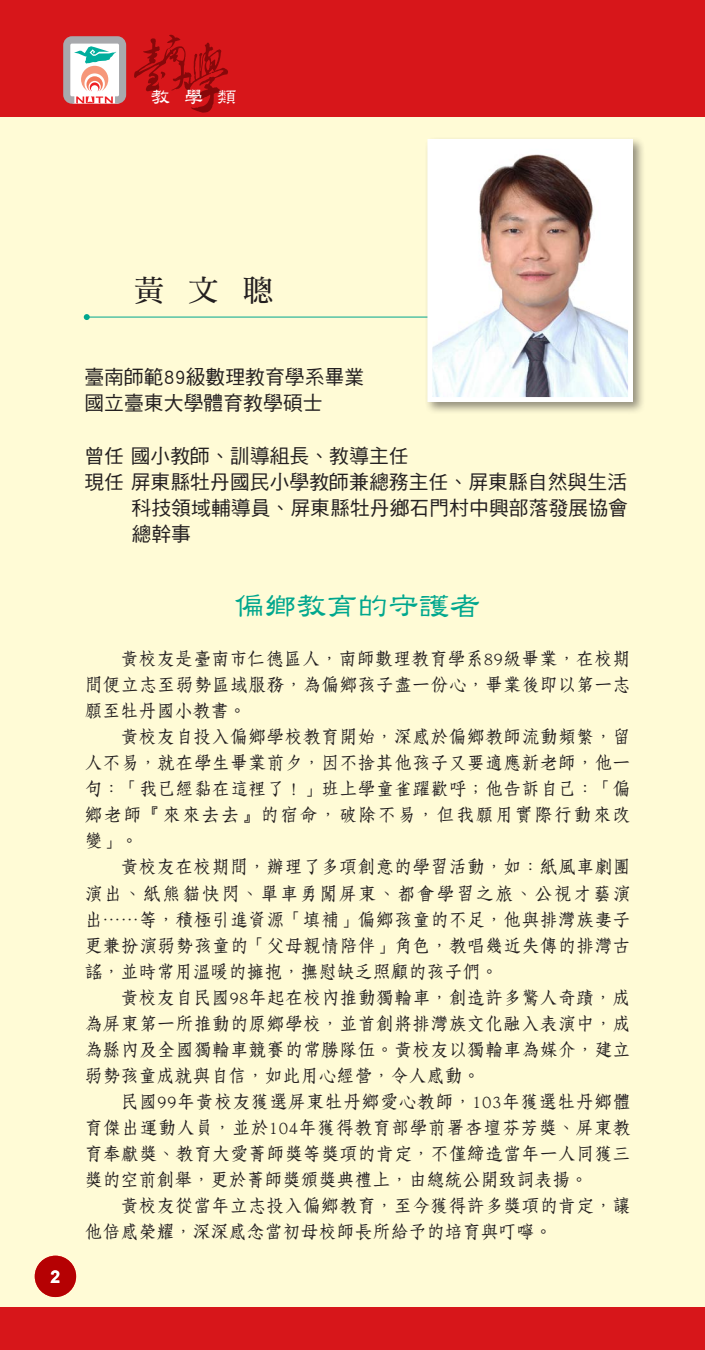
<style>
.page{position:relative;width:705px;height:1350px;background:#fff}
.page>*{position:absolute;margin:0;border:0;box-sizing:border-box;transform-origin:0 0}
.t1{font:30.97px "DF Li Shu Std W5";color:#00a78e}
.t2{font:29.75px "DF Ming Std W7";color:#231f20}
.t3{font:19.78px/26.1px "DF Hei Std W5";color:#231f20}
.t4{font:19.78px "DF Li Shu Std W5";color:#fff}
.t5{font:18.03px/26.1px "DF Fang Song Std W6";letter-spacing:.01em;color:#231f20;text-align:justify}
.t6{font:700 17.5px "Arial";color:#fff}
</style>
<div class="page">
<div style="left:0;top:0;width:704px;height:1349px;background:#fffbd6"></div>
<div style="left:0;top:0;width:704px;height:117px;background:#d7171f"></div>
<div style="left:0;top:1307px;width:704px;height:42px;background:#d7171f"></div>
<svg style="left:63px;top:36px;width:63px;height:68px;background:#cfc7c5"></svg>
<svg style="left:134px;top:35px;width:94px;height:78px"></svg>
<div style="left:35px;top:1255px;width:41px;height:41px;background:#b50103;border-radius:50%"></div>
<hr style="left:86px;top:317px;width:377px;height:1px;background:#00a78e">
<svg style="left:84px;top:314px;width:6px;height:6px"></svg>
<div style="left:424px;top:136px;width:222px;height:279px;background:#231f20;opacity:.5"></div>
<img style="left:433px;top:145px;width:193px;height:251px">
<div style="left:427px;top:139px;width:205px;height:263px;border:5px solid #fff"></div>
<p class="t4" style="left:150px;top:86px;width:87px">教 學 類</p>
<p class="t6" style="left:51px;top:1264px;width:11px">2</p>
<h2 class="t2" style="left:134px;top:275px;width:140px">黃 文 聰</h2>
<p class="t3" style="left:84px;top:364px;width:281px">臺南師範89級數理教育學系畢業國立臺東大學體育教學碩士</p>
<p class="t3" style="left:84px;top:442px;width:326px">曾任 國小教師、訓導組長、教導主任</p>
<p class="t3" style="left:84px;top:468px;width:544px">現任 屏東縣牡丹國民小學教師兼總務主任、屏東縣自然與生活</p>
<p class="t3" style="left:131px;top:494px;width:498px">科技領域輔導員、屏東縣牡丹鄉石門村中興部落發展協會</p>
<p class="t3" style="left:131px;top:520px;width:61px">總幹事</p>
<h1 class="t1" style="left:234px;top:589px;width:247px">偏鄉教育的守護者</h1>
<p class="t5" style="left:84px;top:645px;width:547px;text-indent:36px">黃校友是臺南市仁德區人，南師數理教育學系89級畢業，在校期間便立志至弱勢區域服務，為偏鄉孩子盡一份心，畢業後即以第一志願至牡丹國小教書。</p>
<p class="t5" style="left:84px;top:723px;width:547px;text-indent:36px">黃校友自投入偏鄉學校教育開始，深感於偏鄉教師流動頻繁，留人不易，就在學生畢業前夕，因不捨其他孩子又要適應新老師，他一句：「我已經黏在這裡了！」班上學童雀躍歡呼；他告訴自己：「偏鄉老師『來來去去』的宿命，破除不易，但我願用實際行動來改變」。</p>
<p class="t5" style="left:84px;top:853px;width:547px;text-indent:36px">黃校友在校期間，辦理了多項創意的學習活動，如：紙風車劇團演出、紙熊貓快閃、單車勇闖屏東、都會學習之旅、公視才藝演出……等，積極引進資源「填補」偏鄉孩童的不足，他與排灣族妻子更兼扮演弱勢孩童的「父母親情陪伴」角色，教唱幾近失傳的排灣古謠，並時常用溫暖的擁抱，撫慰缺乏照顧的孩子們。</p>
<p class="t5" style="left:84px;top:983px;width:547px;text-indent:36px">黃校友自民國98年起在校內推動獨輪車，創造許多驚人奇蹟，成為屏東第一所推動的原鄉學校，並首創將排灣族文化融入表演中，成為縣內及全國獨輪車競賽的常勝隊伍。黃校友以獨輪車為媒介，建立弱勢孩童成就與自信，如此用心經營，令人感動。</p>
<p class="t5" style="left:84px;top:1088px;width:547px;text-indent:36px">民國99年黃校友獲選屏東牡丹鄉愛心教師，103年獲選牡丹鄉體育傑出運動人員，並於104年獲得教育部學前署杏壇芬芳獎、屏東教育奉獻獎、教育大愛菁師獎等獎項的肯定，不僅締造當年一人同獲三獎的空前創舉，更於菁師獎頒獎典禮上，由總統公開致詞表揚。</p>
<p class="t5" style="left:84px;top:1192px;width:547px;text-indent:36px">黃校友從當年立志投入偏鄉教育，至今獲得許多獎項的肯定，讓他倍感榮耀，深深感念當初母校師長所給予的培育與叮嚀。</p>
</div>
